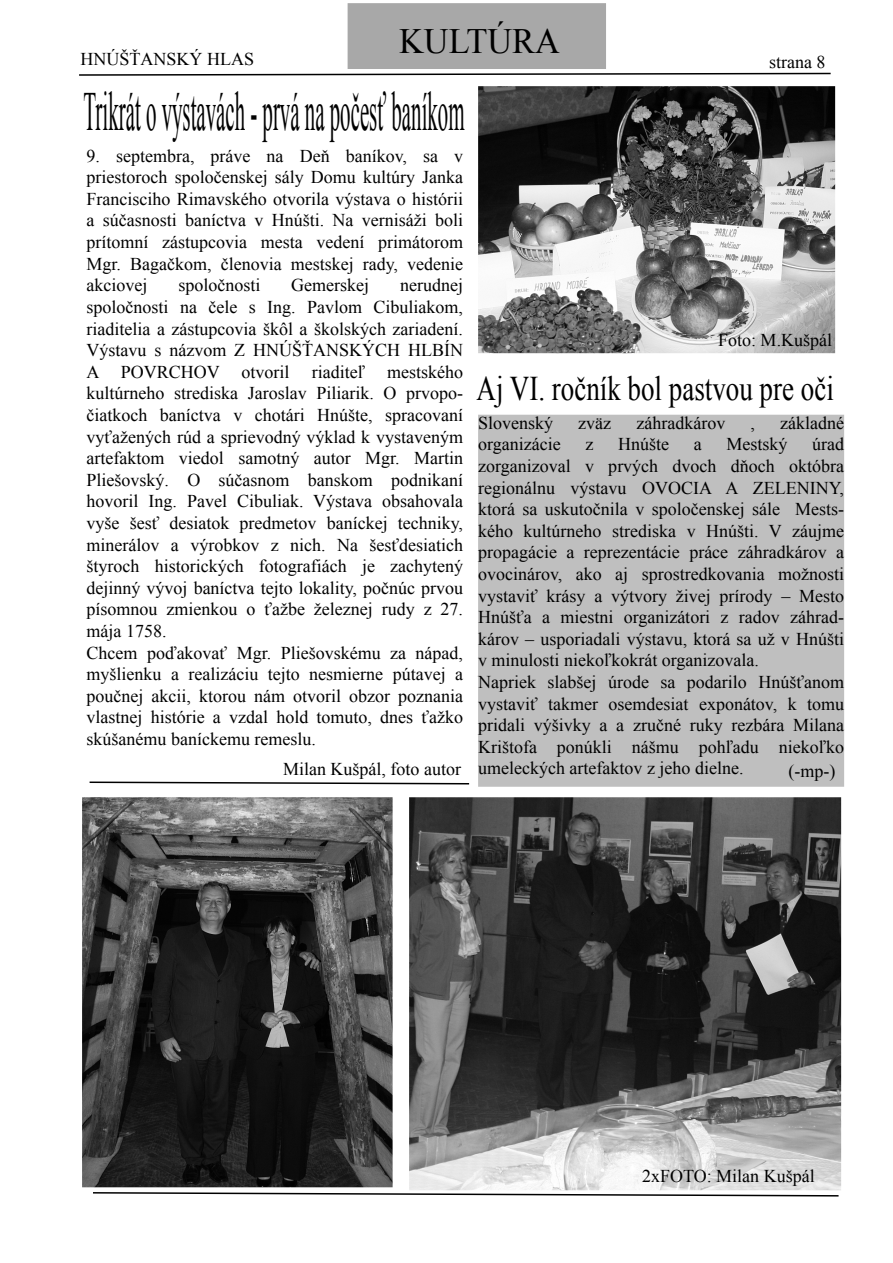
<style>
.page{position:relative;width:893px;height:1263px;background:#fff}
.page>*{position:absolute;margin:0;border:0;box-sizing:border-box;transform-origin:0 0}
.t1{font:55.2px "Times New Roman";color:#000;scale:.38 1}
.t2{font:35.55px "Times New Roman";color:#000;scale:.96 1}
.t3{font:34.5px "Times New Roman";color:#000;scale:.78 1}
.t4{font:18px/21.6px "Times New Roman";color:#000}
.t5{font:18px "Times New Roman";letter-spacing:-.02em;color:#000}
.t6{font:18px "Times New Roman";letter-spacing:.11em;color:#000}
</style>
<div class="page">
<svg style="left:79px;top:72px;width:752px;height:4px"></svg>
<svg style="left:93px;top:1192px;width:746px;height:5px"></svg>
<div style="left:348px;top:3px;width:258px;height:66px;background:#a8a8a8"></div>
<div style="left:478px;top:415px;width:366px;height:372px;background:#bfbfbf"></div>
<img style="left:478px;top:86px;width:357px;height:267px">
<svg style="left:89px;top:781px;width:381px;height:4px"></svg>
<img style="left:82px;top:797px;width:310px;height:390px">
<img style="left:409px;top:797px;width:432px;height:393px">
<h2 class="t2" style="left:399px;top:21px;width:167px">KULTÚRA</h2>
<p class="t4" style="left:81px;top:48px;width:176px">H NÚŠŤANSKÝ H LAS</p>
<p class="t4" style="left:769px;top:51px;width:58px">strana 8</p>
<h1 class="t1" style="left:84px;top:81px;width:989px">Trikráto výstavách - prvá na počesť baník om</h1>
<p class="t4" style="left:87px;top:145px;width:382px">9 . septem bra, práve na Deň baník ov, sa v priestoroch spoločensk ej s ály Dom u k ultúry Jank a Franciscih o Rim avsk éh o otvorila výstava o h istórii a súčasnosti baníctva v H núšti. Na vernis áži boli prítom ní zástupcovia m esta ve dení prim átorom M gr. Bagačk om , členovia m estsk ej rady, vedenie ak ciovej</p>
<p class="t4" style="left:87px;top:274px;width:382px;text-indent:314px">nerudnej spoločnosti na čele s Ing. Pavlom Cibuliak om , riaditelia a zástupcovia šk ôla šk olsk ých zariadení.<br>Výstavu s názvom Z H NÚŠŤANSKÝ CH H LBÍN A PO VRCH O V otvoril riaditeľ</p>
<p class="t4" style="left:178px;top:274px;width:83px">spoločnosti</p>
<p class="t6" style="left:291px;top:275px;width:83px">Gem ersk ej</p>
<p class="t4" style="left:87px;top:361px;width:378px;text-indent:301px">m estsk éh o k ultúrneh o stre disk a Jaroslav Piliarik . O prvopo&shy;čiatk och baníctva v ch otári H núšte, spracovaní vyť ažených rúd a sprievodný výk lad k vystaveným artefak tom vie dol sam otný autor M gr. M artin Pliešovsk ý. O súčasnom</p>
<p class="t4" style="left:87px;top:469px;width:379px;text-indent:305px">podnik aní h ovorilIng. PavelCibuliak . Výstava obsah ovala vyše šesť desiatok predm etov baníck ej tech nik y, m inerálov a výrobk ov z nich . Na šesť desiatich štyroch h istorick ých fotografiách je zach ytený dejinný vývojbaníctva tejto lok ality, počnúc prvou písom nou zm ienk ou o ť ažbe železnej rudy z 27. m ája 1758.<br>Ch cem poďak ovať M gr. Pliešovsk ém u za nápad, m yšlienk u a realizáciu tejto nesm ierne pútavej a poučnej ak cii, k torou nám otvorilobzor poznania vlastnej h istórie a vzdalh old tom uto, dnes ť ažk o sk úšaném u baníck em u rem eslu.</p>
<p class="t4" style="left:283px;top:758px;width:180px">M ilan Kušpál, foto autor</p>
<p class="t4" style="left:308px;top:469px;width:61px">bansk om</p>
<p class="t4" style="left:718px;top:329px;width:124px">Foto: M .Kušpál</p>
<h3 class="t3" style="left:477px;top:369px;width:459px">AjVI. ročník bolpastvou pre oči</h3>
<p class="t4" style="left:478px;top:412px;width:77px">Slovensk ý</p>
<p class="t4" style="left:578px;top:412px;width:35px">zväz</p>
<p class="t5" style="left:636px;top:413px;width:122px">záh radk árov ,</p>
<p class="t5" style="left:780px;top:413px;width:65px">zák ladné</p>
<p class="t4" style="left:478px;top:433px;width:82px">organizácie</p>
<p class="t4" style="left:585px;top:433px;width:10px">z</p>
<p class="t4" style="left:618px;top:433px;width:50px">H núšte</p>
<p class="t4" style="left:694px;top:433px;width:10px">a</p>
<p class="t4" style="left:726px;top:433px;width:63px">Mestsk ý</p>
<p class="t4" style="left:478px;top:433px;width:369px;text-indent:334px">úrad zorganizoval v prvých dvoch dňoch ok tóbra regionálnu výstavu O VO CIA A Z ELENINY, k torá sa usk utočnila v spoločensk ej sále M ests&shy;k éh o k ultúrneh o stredisk a v H núšti. V záujm e propagácie a reprezentácie práce záh radk árov a ovocinárov, ak o aj sprostre dk ovania m ožnosti vystaviť k rás y a výtvory živej prírody – M esto H núšť a a m iestni organizátori z radov záh rad&shy;k árov– usporiadali výstavu, k torá sa užvH núšti vm inulosti niek oľk ok rátorganizovala.<br>Napriek slabšej úrode sa podarilo H núšť anom vystaviť tak m er osem desiat exponátov, k tom u pridali výšivk y a a zručné ruk y rezbára M ilana Krištofa ponúk li nášm u poh ľadu niek oľk o um eleck ých artefak tovz jeh o dielne.</p>
<p class="t4" style="left:789px;top:760px;width:51px">(-m p-)</p>
<p class="t4" style="left:642px;top:1165px;width:183px">2xFO TO : M ilan Kušpál</p>
</div>
